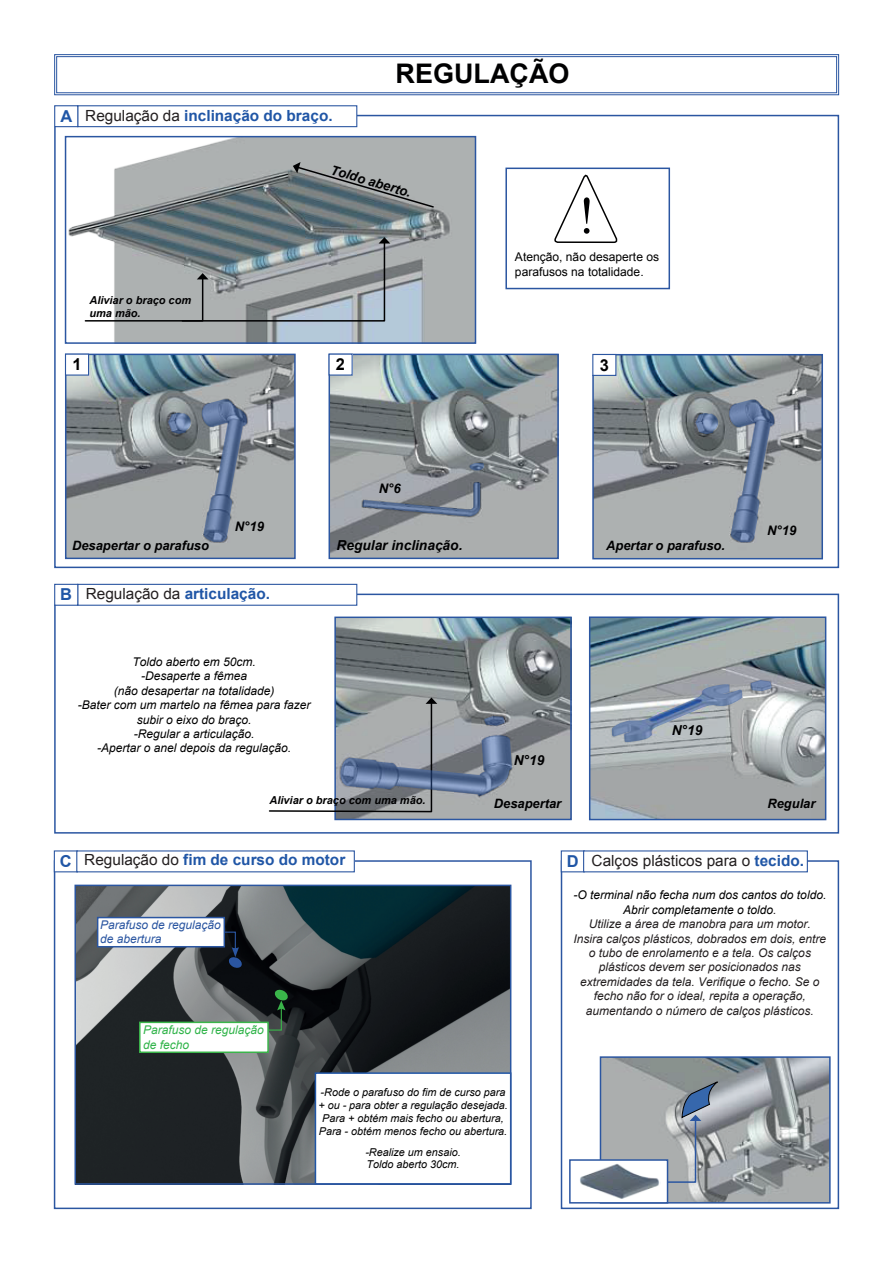
<style>
.page{position:relative;width:893px;height:1263px;background:#fff}
.page>*{position:absolute;margin:0;border:0;box-sizing:border-box;transform-origin:0 0}
.t1{font:52.5px "Times New Roman";color:#000001}
.t2{font:700 27px "Arial";color:#000001}
.t3{font:700 16.5px "Arial";color:#2056a6}
.t4{font:700 16.5px "Arial";color:#000001}
.t5{font:700 15.3px "Arial";color:#2056a6}
.t6{font:15.3px "Arial";color:#231f20}
.t7{font:italic 700 13.8px "Arial";color:#000001}
.t8{font:italic 700 13.2px "Arial";color:#000001}
.t9{font:italic 700 12.9px "Arial";color:#000001}
.t10{font:italic 12px/14.4px "Arial";color:#231f20;text-align:center}
.t11{font:italic 12px/14.4px "Arial";color:#000001;text-align:center}
.t12{font:12px/14.4px "Arial";color:#000001}
.t13{font:italic 12px/14.4px "Arial";color:#2b56a1}
.t14{font:italic 12px/14.4px "Arial";color:#31b44a}
.t15{font:italic 700 10.95px/13.2px "Arial";color:#000001}
.t16{font:italic 10.8px/12.9px "Arial";color:#000001;text-align:center}
.s1{font-weight:400;color:#231f20}
.s2{font-weight:700;color:#2056a6}
.s3{color:#000001}
</style>
<div class="page">
<img style="left:595px;top:357px;width:225px;height:199px">
<div style="left:592px;top:354px;width:231px;height:205px;border:2px solid #2b56a1"></div>
<svg style="left:695px;top:413px;width:23px;height:21px"></svg>
<svg style="left:729px;top:400px;width:46px;height:142px;background:#808da0"></svg>
<img style="left:68px;top:357px;width:225px;height:199px">
<div style="left:65px;top:354px;width:231px;height:205px;border:2px solid #2b56a1"></div>
<svg style="left:168px;top:413px;width:23px;height:21px"></svg>
<svg style="left:202px;top:399px;width:46px;height:143px;background:#808da0"></svg>
<img style="left:332px;top:357px;width:224px;height:199px">
<div style="left:329px;top:354px;width:230px;height:205px;border:2px solid #2b56a1"></div>
<img style="left:68px;top:139px;width:405px;height:202px">
<div style="left:65px;top:136px;width:411px;height:208px;border:2px solid #2b56a1"></div>
<svg style="left:293px;top:162px;width:142px;height:47px;background:#8a9294"></svg>
<svg style="left:84px;top:237px;width:306px;height:85px;background:#9ca3a5"></svg>
<div style="left:77px;top:105px;width:280px;height:22px;border:1px solid #2b56a1"></div>
<svg style="left:54px;top:54px;width:786px;height:42px"></svg>
<div style="left:56px;top:56px;width:781px;height:37px;border:1px solid #2b56a1"></div>
<div style="left:54px;top:105px;width:24px;height:22px;border:1px solid #2b56a1"></div>
<div style="left:505px;top:168px;width:165px;height:121px;background:#fff;border:2px solid #2b56a1"></div>
<svg style="left:554px;top:174px;width:64px;height:69px"></svg>
<div style="left:329px;top:354px;width:23px;height:21px;background:#fff"></div>
<div style="left:329px;top:354px;width:24px;height:22px;border:1px solid #2b56a1"></div>
<div style="left:54px;top:594px;width:785px;height:240px;border:2px solid #2b56a1"></div>
<div style="left:78px;top:584px;width:279px;height:21px;background:#fff"></div>
<div style="left:77px;top:584px;width:280px;height:22px;border:1px solid #2b56a1"></div>
<div style="left:55px;top:584px;width:23px;height:21px;background:#fff"></div>
<div style="left:54px;top:584px;width:24px;height:22px;border:1px solid #2b56a1"></div>
<img style="left:592px;top:619px;width:231px;height:198px">
<div style="left:589px;top:616px;width:237px;height:204px;border:2px solid #2b56a1"></div>
<img style="left:337px;top:619px;width:232px;height:198px">
<div style="left:334px;top:616px;width:238px;height:204px;border:2px solid #2b56a1"></div>
<div style="left:593px;top:354px;width:23px;height:21px;background:#fff"></div>
<div style="left:592px;top:354px;width:24px;height:22px;border:1px solid #2b56a1"></div>
<div style="left:561px;top:860px;width:278px;height:349px;border:2px solid #2b56a1"></div>
<div style="left:54px;top:860px;width:478px;height:349px;border:2px solid #2b56a1"></div>
<div style="left:54px;top:851px;width:23px;height:21px;background:#fff"></div>
<div style="left:54px;top:850px;width:24px;height:22px;border:1px solid #2b56a1"></div>
<div style="left:561px;top:851px;width:23px;height:21px;background:#fff"></div>
<div style="left:561px;top:850px;width:24px;height:22px;border:1px solid #2b56a1"></div>
<div style="left:584px;top:851px;width:223px;height:21px;background:#fff"></div>
<div style="left:77px;top:851px;width:277px;height:21px;background:#fff"></div>
<img style="left:603px;top:1059px;width:225px;height:141px">
<div style="left:600px;top:1056px;width:231px;height:147px;border:2px solid #2b56a1"></div>
<svg style="left:569px;top:1080px;width:152px;height:124px"></svg>
<div style="left:66px;top:354px;width:23px;height:21px;background:#fff"></div>
<div style="left:65px;top:354px;width:24px;height:22px;border:1px solid #2b56a1"></div>
<svg style="left:470px;top:462px;width:14px;height:8px"></svg>
<svg style="left:363px;top:482px;width:117px;height:34px;background:#808895"></svg>
<svg style="left:268px;top:697px;width:244px;height:116px"></svg>
<svg style="left:751px;top:680px;width:20px;height:11px"></svg>
<svg style="left:612px;top:684px;width:130px;height:58px;background:#9ca6b3"></svg>
<img style="left:77px;top:888px;width:431px;height:294px">
<div style="left:139px;top:1021px;width:130px;height:32px;background:#fff;border:2px solid #3ab54a"></div>
<div style="left:315px;top:1073px;width:196px;height:111px;background:#fff"></div>
<div style="left:315px;top:1072px;width:196px;height:113px;border:2px solid #2056a6"></div>
<div style="left:74px;top:885px;width:437px;height:300px;border:2px solid #2b56a1"></div>
<svg style="left:212px;top:931px;width:31px;height:37px"></svg>
<svg style="left:267px;top:989px;width:22px;height:42px"></svg>
<div style="left:97px;top:917px;width:128px;height:30px;background:#fff;border:2px solid #2b56a1"></div>
<h3 class="t3" style="left:61px;top:104px;width:13px">A</h3>
<p class="t5" style="left:85px;top:105px;width:249px"><span class="s1">Regulação da</span> inclinação do braço.</p>
<h2 class="t2" style="left:396px;top:54px;width:175px">REGULAÇÃO</h2>
<p class="t15" style="left:89px;top:294px;width:103px">Aliviar o braço com uma mão.</p>
<p class="t8" style="left:333px;top:161px;width:85px;rotate:16deg">Toldo aberto.</p>
<h1 class="t1" style="left:578px;top:178px;width:19px">!</h1>
<p class="t12" style="left:515px;top:250px;width:146px">Atenção, não desaperte os parafusos na totalidade.</p>
<h3 class="t4" style="left:72px;top:353px;width:11px">1</h3>
<h3 class="t4" style="left:336px;top:353px;width:11px">2</h3>
<h3 class="t4" style="left:600px;top:353px;width:11px">3</h3>
<p class="t9" style="left:72px;top:537px;width:138px">Desapertar o parafuso</p>
<p class="t8" style="left:379px;top:479px;width:24px">N°6</p>
<p class="t8" style="left:235px;top:517px;width:31px">N°19</p>
<p class="t8" style="left:767px;top:521px;width:31px">N°19</p>
<p class="t7" style="left:336px;top:536px;width:127px">Regular inclinação.</p>
<p class="t9" style="left:606px;top:537px;width:120px">Apertar o parafuso.</p>
<h3 class="t3" style="left:60px;top:583px;width:13px">B</h3>
<p class="t5" style="left:86px;top:583px;width:186px"><span class="s1">Regulação da</span> articulação.</p>
<p class="t11" style="left:78px;top:655px;width:234px">Toldo aberto em 50cm.<br>-Desaperte a fêmea<br>(não desapertar na totalidade)<br>-Bater com um martelo na fêmea para fazer subir o eixo do braço.<br>-Regular a articulação.<br>-Apertar o anel depois da regulação.</p>
<p class="t7" style="left:514px;top:751px;width:32px">N°19</p>
<p class="t7" style="left:672px;top:721px;width:32px">N°19</p>
<p class="t15" style="left:270px;top:794px;width:157px">Aliviar o braço com uma mão.</p>
<p class="t9" style="left:494px;top:795px;width:69px">Desapertar</p>
<p class="t9" style="left:767px;top:795px;width:49px">Regular</p>
<p class="t5" style="left:84px;top:849px;width:262px"><span class="s1">Regulação do</span> fim de curso do motor</p>
<p class="t6" style="left:592px;top:850px;width:214px">Calços plásticos para o <span class="s2">tecido.</span></p>
<h3 class="t3" style="left:60px;top:849px;width:13px">C</h3>
<h3 class="t3" style="left:567px;top:849px;width:13px">D</h3>
<p class="t13" style="left:100px;top:917px;width:122px">Parafuso de regulação de abertura</p>
<p class="t14" style="left:143px;top:1023px;width:122px">Parafuso de regulação de fecho</p>
<p class="t16" style="left:318px;top:1086px;width:191px">-Rode o parafuso do fim de curso para + ou - para obter a regulação desejada.<br>Para + obtém mais fecho ou abertura, Para - obtém menos fecho ou abertura.</p>
<p class="t16" style="left:365px;top:1145px;width:97px;text-align:left">-Realize um ensaio.<br>Toldo aberto 30cm.</p>
<p class="t10" style="left:573px;top:888px;width:254px"><span class="s3">-O terminal não fecha num dos cantos do toldo.<br>Abrir completamente o toldo</span>.<br>Utilize a área de manobra para um motor.<br>Insira calços plásticos, dobrados em dois, entre o tubo de enrolamento e a tela. Os calços plásticos devem ser posicionados nas extremidades da tela. Verifique o fecho. Se o fecho não for o ideal, repita a operação, aumentando o número de calços plásticos.</p>
</div>
